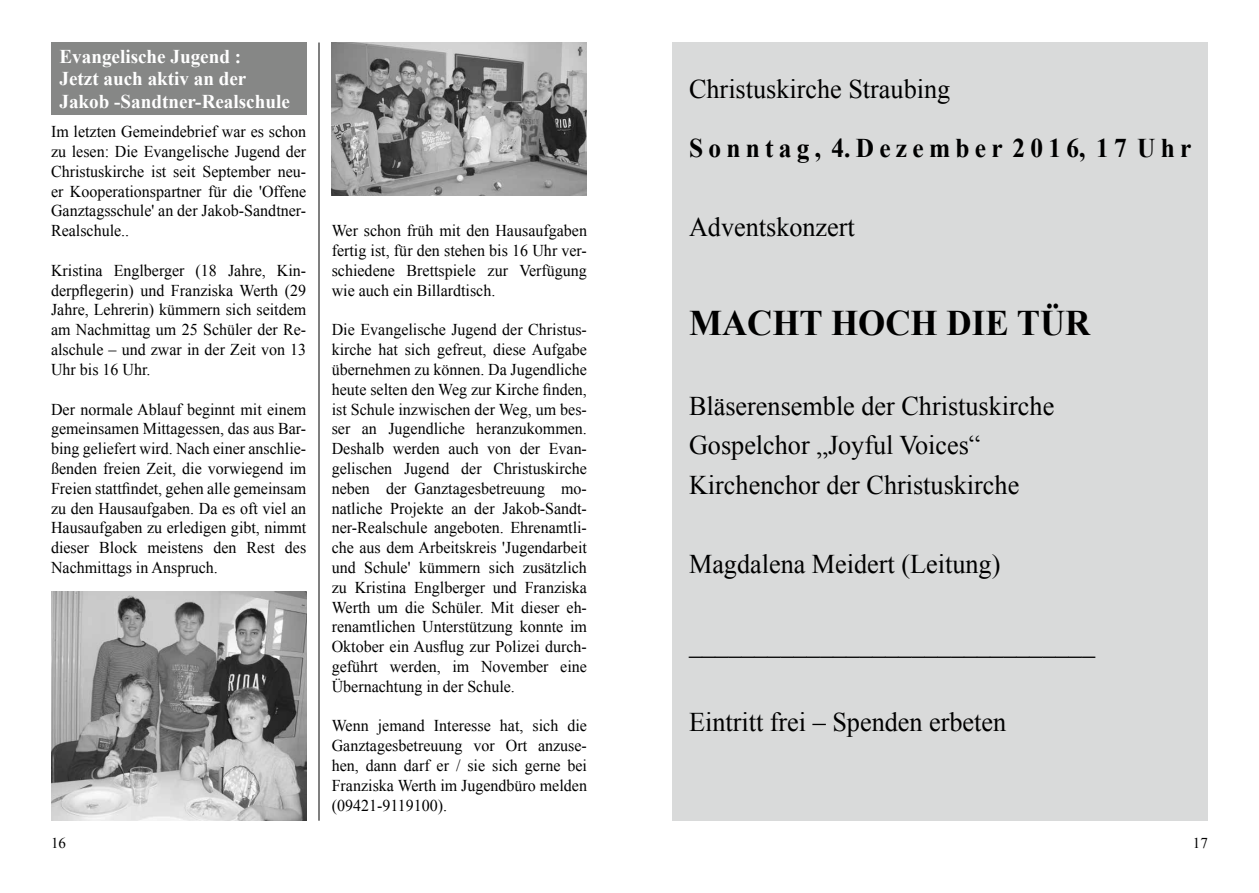
<style>
.page{position:relative;width:1259px;height:893px;background:#fff}
.page>*{position:absolute;margin:0;border:0;box-sizing:border-box;transform-origin:0 0}
.t1{font:700 36px "Times New Roman";color:#000}
.t2{font:27px/39.6px "Times New Roman";color:#000}
.t3{font:700 27px "Times New Roman";color:#000;scale:.94 1}
.t4{font:700 19.5px/22.5px "Times New Roman";color:#fff}
.t5{font:16.5px/19.8px "Times New Roman";color:#000;text-align:justify}
.t6{font:15px "Times New Roman";color:#000}
</style>
<div class="page">
<hr style="left:319px;top:43px;width:1px;height:778px;background:#000">
<div style="left:51px;top:43px;width:255px;height:72px;background:#868786"></div>
<div style="left:672px;top:43px;width:536px;height:778px;background:#d9dada"></div>
<img style="left:332px;top:43px;width:255px;height:153px">
<img style="left:51px;top:591px;width:255px;height:230px">
<p class="t4" style="left:60px;top:45px;width:232px">Evangelische Jugend :<br>Jetzt auch aktiv an der<br>Jakob -Sandtner-Realschule</p>
<p class="t5" style="left:51px;top:122px;width:257px">Im letzten Gemeindebrief war es schon zu lesen: Die Evangelische Jugend der Christuskirche ist seit September neu&shy;er Kooperationspartner für die 'Offene Ganztagsschule' an der Jakob-Sandtner-Realschule..</p>
<p class="t5" style="left:51px;top:260px;width:257px">Kristina Englberger (18 Jahre, Kin&shy;derpflegerin) und Franziska Werth (29<br>Jahre, Lehrerin) kümmern sich seitdem am Nachmittag um 25 Schüler der Re&shy;alschule – und zwar in der Zeit von 13<br>Uhr bis 16 Uhr.</p>
<p class="t5" style="left:51px;top:399px;width:257px">Der normale Ablauf beginnt mit einem gemeinsamen Mittagessen, das aus Bar&shy;bing geliefert wird. Nach einer anschlie&shy;ßenden freien Zeit, die vorwiegend im Freien stattfindet, gehen alle gemeinsam zu den Hausaufgaben. Da es oft viel an Hausaufgaben zu erledigen gibt, nimmt dieser Block meistens den Rest des Nachmittags in Anspruch.</p>
<p class="t5" style="left:332px;top:221px;width:257px">Wer schon früh mit den Hausaufgaben fertig ist, für den stehen bis 16 Uhr ver&shy;schiedene Brettspiele zur Verfügung wie auch ein Billardtisch.</p>
<p class="t5" style="left:332px;top:320px;width:257px">Die Evangelische Jugend der Christus&shy;kirche hat sich gefreut, diese Aufgabe übernehmen zu können. Da Jugendliche heute selten den Weg zur Kirche finden, ist Schule inzwischen der Weg, um bes&shy;ser an Jugendliche heranzukommen.<br>Deshalb werden auch von der Evan&shy;gelischen Jugend der Christuskirche neben der Ganztagesbetreuung mo&shy;natliche Projekte an der Jakob-Sandt&shy;ner-Realschule angeboten. Ehrenamtli&shy;che aus dem Arbeitskreis 'Jugendarbeit und Schule' kümmern sich zusätzlich zu Kristina Englberger und Franziska Werth um die Schüler. Mit dieser eh&shy;renamtlichen Unterstützung konnte im Oktober ein Ausflug zur Polizei durch&shy;geführt werden, im November eine Übernachtung in der Schule.</p>
<p class="t5" style="left:332px;top:716px;width:257px">Wenn jemand Interesse hat, sich die Ganztagesbetreuung vor Ort anzuse&shy;hen, dann darf er / sie sich gerne bei Franziska Werth im Jugendbüro melden (09421-9119100).</p>
<h2 class="t2" style="left:689px;top:68px;width:263px">Christuskirche Straubing</h2>
<h2 class="t3" style="left:689px;top:129px;width:536px">S o n n t a g , 4. D e z e m b e r 2 0 1 6, 1 7 U h r</h2>
<h2 class="t2" style="left:689px;top:207px;width:167px">Adventskonzert</h2>
<h1 class="t1" style="left:689px;top:298px;width:403px">MACHT HOCH DIE TÜR</h1>
<h2 class="t2" style="left:689px;top:385px;width:367px">Bläserensemble der Christuskirche<br>Gospelchor „Joyful Voices“<br>Kirchenchor der Christuskirche</h2>
<h2 class="t2" style="left:689px;top:544px;width:313px">Magdalena Meidert (Leitung)</h2>
<h2 class="t2" style="left:689px;top:623px;width:407px">_______________________________</h2>
<h2 class="t2" style="left:689px;top:702px;width:319px">Eintritt frei – Spenden erbeten</h2>
<p class="t6" style="left:51px;top:833px;width:16px">16</p>
<p class="t6" style="left:1193px;top:833px;width:16px">17</p>
</div>
